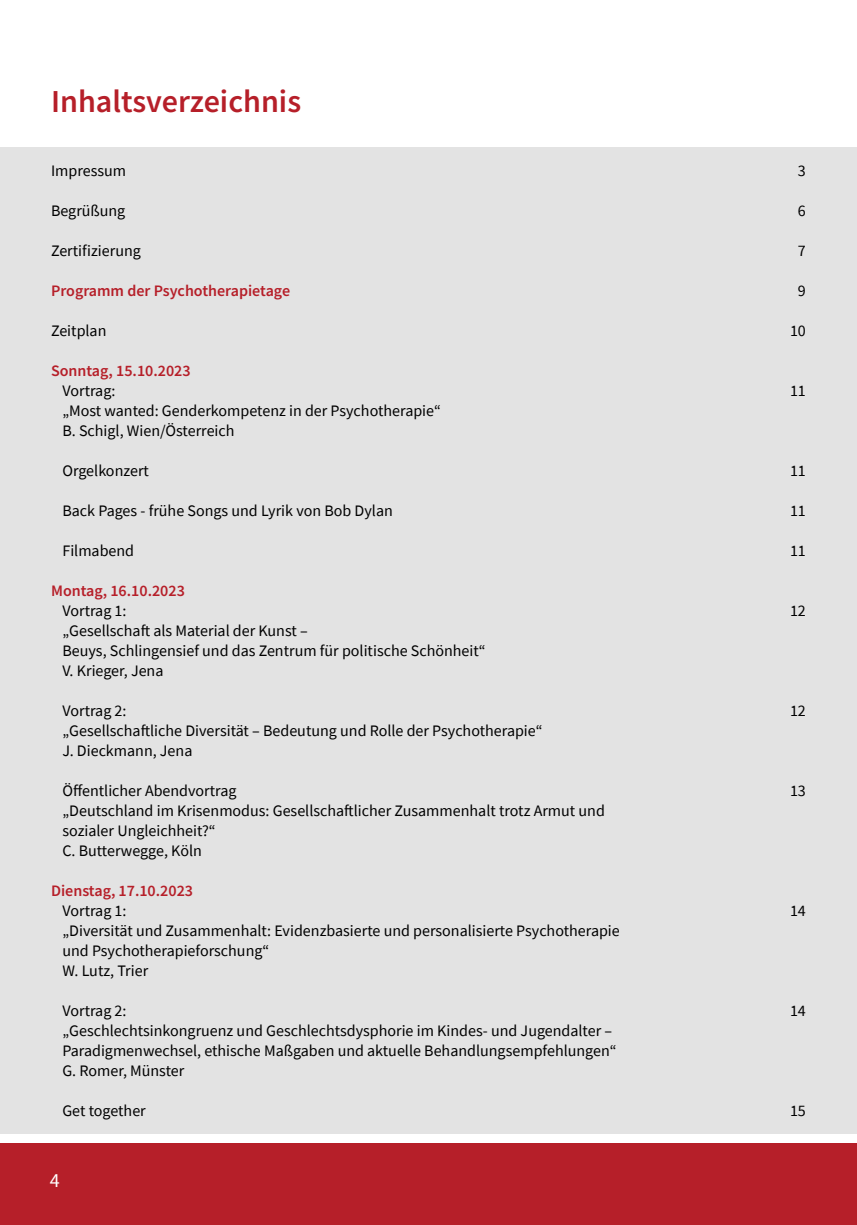
<style>
.page{position:relative;width:857px;height:1225px;background:#fff}
.page>*{position:absolute;margin:0;border:0;box-sizing:border-box;transform-origin:0 0}
.t1{font:600 32px "Source Sans Pro";color:#b61f29}
.t2{font:20px "Source Sans Pro";color:#fff}
.t3{font:16px/20px "Source Sans Pro";color:#000}
.t4{font:600 16px "Source Sans Pro";color:#b61f29}
</style>
<div class="page">
<div style="left:0;top:147px;width:856px;height:987px;background:#e3e3e3"></div>
<div style="left:0;top:1143px;width:856px;height:82px;background:#b61f29"></div>
<h1 class="t1" style="left:51px;top:80px;width:251px">Inhaltsverzeichnis</h1>
<p class="t3" style="left:51px;top:160px;width:77px">Impressum</p>
<p class="t3" style="left:51px;top:200px;width:76px">Begrüßung</p>
<p class="t3" style="left:51px;top:240px;width:91px">Zertifizierung</p>
<p class="t4" style="left:51px;top:280px;width:240px">Programm der Psychotherapietage</p>
<p class="t3" style="left:51px;top:320px;width:57px">Zeitplan</p>
<p class="t4" style="left:51px;top:360px;width:141px">Sonntag, 15.10.2023</p>
<p class="t3" style="left:62px;top:380px;width:380px">Vortrag:<br>„Most wanted: Genderkompetenz in der Psychotherapie“<br>B. Schigl, Wien/Österreich</p>
<p class="t3" style="left:62px;top:460px;width:88px">Orgelkonzert</p>
<p class="t3" style="left:62px;top:500px;width:332px">Back Pages - frühe Songs und Lyrik von Bob Dylan</p>
<p class="t3" style="left:62px;top:540px;width:73px">Filmabend</p>
<p class="t4" style="left:51px;top:580px;width:135px">Montag, 16.10.2023</p>
<p class="t3" style="left:62px;top:600px;width:424px">Vortrag 1:<br>„Gesellschaft als Material der Kunst –<br>Beuys, Schlingensief und das Zentrum für politische Schönheit“<br>V. Krieger, Jena</p>
<p class="t3" style="left:62px;top:700px;width:481px">Vortrag 2:<br>„Gesellschaftliche Diversität – Bedeutung und Rolle der Psychotherapie“<br>J. Dieckmann, Jena</p>
<p class="t3" style="left:62px;top:780px;width:543px">Öffentlicher Abendvortrag<br>„Deutschland im Krisenmodus: Gesellschaftlicher Zusammenhalt trotz Armut und sozialer Ungleichheit?“<br>C. Butterwegge, Köln</p>
<p class="t4" style="left:51px;top:880px;width:143px">Dienstag, 17.10.2023</p>
<p class="t3" style="left:62px;top:900px;width:558px">Vortrag 1:<br>„Diversität und Zusammenhalt: Evidenzbasierte und personalisierte Psychotherapie und Psychotherapieforschung“<br>W. Lutz, Trier</p>
<p class="t3" style="left:62px;top:1000px;width:555px">Vortrag 2:<br>„Geschlechtsinkongruenz und Geschlechtsdysphorie im Kindes- und Jugendalter – Paradigmenwechsel, ethische Maßgaben und aktuelle Behandlungsempfehlungen“ G. Romer, Münster</p>
<p class="t3" style="left:62px;top:1100px;width:85px">Get together</p>
<p class="t2" style="left:50px;top:1167px;width:11px">4</p>
<p class="t3" style="left:797px;top:160px;width:9px">3</p>
<p class="t3" style="left:797px;top:200px;width:9px">6</p>
<p class="t3" style="left:797px;top:240px;width:9px">7</p>
<p class="t3" style="left:797px;top:280px;width:9px">9</p>
<p class="t3" style="left:789px;top:320px;width:17px">10</p>
<p class="t3" style="left:789px;top:380px;width:17px">11</p>
<p class="t3" style="left:789px;top:460px;width:17px">11</p>
<p class="t3" style="left:789px;top:500px;width:17px">11</p>
<p class="t3" style="left:789px;top:540px;width:17px">11</p>
<p class="t3" style="left:789px;top:600px;width:17px">12</p>
<p class="t3" style="left:789px;top:700px;width:17px">12</p>
<p class="t3" style="left:789px;top:780px;width:17px">13</p>
<p class="t3" style="left:789px;top:900px;width:17px">14</p>
<p class="t3" style="left:789px;top:1000px;width:17px">14</p>
<p class="t3" style="left:789px;top:1100px;width:17px">15</p>
</div>
